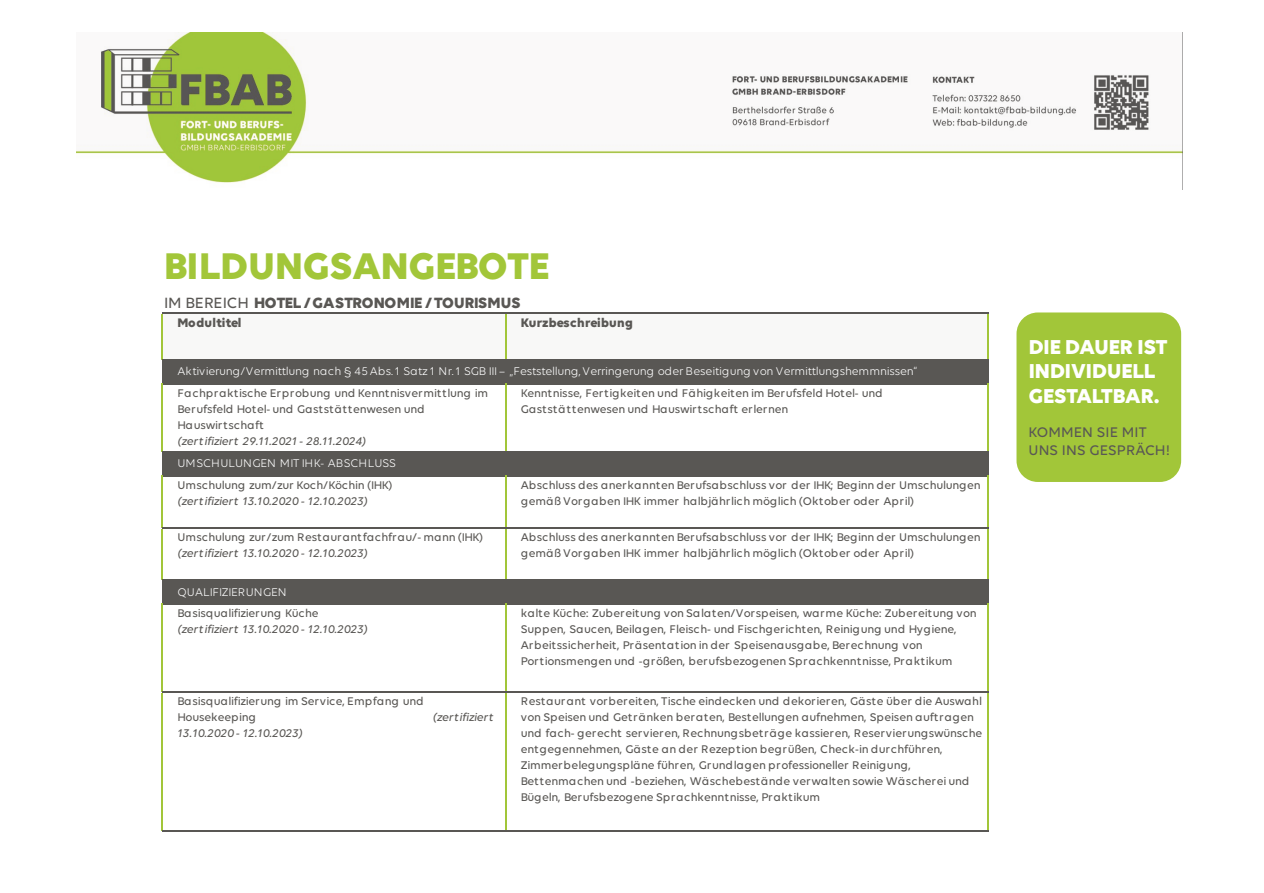
<style>
.page{position:relative;width:1264px;height:893px;background:#fff}
.page>*{position:absolute;margin:0;border:0;box-sizing:border-box;transform-origin:0 0}
.t1{font:700 40.05px "Volte";color:#a2c639}
.t2{font:700 21.75px/24.5px "Volte";color:#fff}
.t3{font:700 16.05px "Volte";letter-spacing:.005em;color:#595754}
.t4{font:500 15px/18px "Volte";letter-spacing:.01em;color:#595755}
.t5{font:700 13.35px "Volte";letter-spacing:.01em;color:#595754}
.t6{font:500 12px/16px "Volte";letter-spacing:-.01em;color:#595754}
.t7{font:italic 500 12px "Volte";letter-spacing:.015em;color:#595754}
.t8{font:12px "Volte";letter-spacing:-.015em;color:#fff}
.t9{font:12px "Volte";letter-spacing:.005em;color:#fff}
.t10{font:italic 500 12px "Volte";letter-spacing:-.025em;color:#595754}
.s1{font-weight:500}
</style>
<div class="page">
<div style="left:162px;top:312px;width:826px;height:48px;background:#f8f8f7"></div>
<div style="left:162px;top:359px;width:826px;height:25px;background:#595754"></div>
<div style="left:162px;top:451px;width:826px;height:26px;background:#595754"></div>
<div style="left:162px;top:579px;width:826px;height:26px;background:#595754"></div>
<hr style="left:162px;top:314px;width:1px;height:45px;background:#a2c639">
<hr style="left:505px;top:314px;width:1px;height:45px;background:#a2c639">
<hr style="left:987px;top:314px;width:1px;height:45px;background:#a2c639">
<hr style="left:162px;top:383px;width:1px;height:68px;background:#a2c639">
<hr style="left:505px;top:383px;width:1px;height:68px;background:#a2c639">
<hr style="left:987px;top:383px;width:1px;height:68px;background:#a2c639">
<hr style="left:162px;top:475px;width:1px;height:52px;background:#a2c639">
<hr style="left:505px;top:475px;width:1px;height:52px;background:#a2c639">
<hr style="left:987px;top:475px;width:1px;height:52px;background:#a2c639">
<hr style="left:162px;top:529px;width:1px;height:50px;background:#a2c639">
<hr style="left:505px;top:529px;width:1px;height:50px;background:#a2c639">
<hr style="left:987px;top:529px;width:1px;height:50px;background:#a2c639">
<hr style="left:162px;top:603px;width:1px;height:89px;background:#a2c639">
<hr style="left:505px;top:603px;width:1px;height:89px;background:#a2c639">
<hr style="left:987px;top:603px;width:1px;height:89px;background:#a2c639">
<hr style="left:162px;top:693px;width:1px;height:137px;background:#a2c639">
<hr style="left:505px;top:693px;width:1px;height:137px;background:#a2c639">
<hr style="left:987px;top:693px;width:1px;height:137px;background:#a2c639">
<hr style="left:162px;top:312px;width:826px;height:2px;background:#595754">
<hr style="left:162px;top:527px;width:826px;height:2px;background:#595754">
<hr style="left:162px;top:692px;width:826px;height:1px;background:#595754">
<hr style="left:162px;top:830px;width:826px;height:2px;background:#595754">
<img style="left:76px;top:32px;width:1105px;height:151px">
<div style="left:1016px;top:312px;width:165px;height:170px;background:#a2c639;border-radius:21px"></div>
<h1 class="t1" style="left:164px;top:249px;width:387px">BILDUNGSANGEBOTE</h1>
<h3 class="t3" style="left:164px;top:296px;width:358px"><span class="s1">IM BEREICH</span> HOTEL /GASTRONOMIE /TOURISMUS</h3>
<p class="t5" style="left:178px;top:317px;width:65px">Modultitel</p>
<p class="t5" style="left:521px;top:317px;width:113px">Kurzbeschreibung</p>
<p class="t8" style="left:178px;top:366px;width:741px">Aktivierung/Vermittlung nach § 45 Abs. 1 Satz 1 Nr. 1 SGB III – „Feststellung,Verringerung oder Beseitigung von Vermittlungshemmnissen“</p>
<p class="t6" style="left:178px;top:385px;width:312px">Fachpraktische Erprobung und Kenntnisvermittlung im<br>Berufsfeld Hotel- und Gaststättenwesen und<br>Hauswirtschaft</p>
<p class="t7" style="left:178px;top:436px;width:190px">(zertifiziert 29.11.2021 - 28.11.2024)</p>
<p class="t9" style="left:178px;top:458px;width:220px">UMSCHULUNGEN MIT IHK- ABSCHLUSS</p>
<p class="t6" style="left:178px;top:478px;width:216px">Umschulung zum/zur Koch/Köchin (IHK)</p>
<p class="t7" style="left:178px;top:496px;width:192px">(zertifiziert 13.10.2020- 12.10.2023)</p>
<p class="t6" style="left:178px;top:530px;width:307px">Umschulung zur/zum Restaurantfachfrau/- mann (IHK)</p>
<p class="t7" style="left:178px;top:548px;width:192px">(zertifiziert 13.10.2020- 12.10.2023)</p>
<p class="t8" style="left:178px;top:586px;width:110px">QUALIFIZIERUNGEN</p>
<p class="t6" style="left:178px;top:606px;width:142px">Basisqualifizierung Küche</p>
<p class="t7" style="left:178px;top:624px;width:192px">(zertifiziert 13.10.2020- 12.10.2023)</p>
<p class="t6" style="left:178px;top:694px;width:247px">Basisqualifizierung im Service, Empfang und<br>Housekeeping</p>
<p class="t7" style="left:178px;top:728px;width:127px">13.10.2020- 12.10.2023)</p>
<p class="t10" style="left:433px;top:712px;width:62px">(zertifiziert</p>
<p class="t6" style="left:521px;top:385px;width:363px">Kenntnisse, Fertigkeiten und Fähigkeiten im Berufsfeld Hotel- und<br>Gaststättenwesen und Hauswirtschaft erlernen</p>
<p class="t6" style="left:521px;top:478px;width:461px">Abschluss des anerkannten Berufsabschluss vor der IHK; Beginn der Umschulungen gemäßVorgaben IHK immer halbjährlich möglich (Oktober oder April)</p>
<p class="t6" style="left:521px;top:530px;width:461px">Abschluss des anerkannten Berufsabschluss vor der IHK; Beginn der Umschulungen gemäßVorgaben IHK immer halbjährlich möglich (Oktober oder April)</p>
<p class="t6" style="left:521px;top:606px;width:457px">kalte Küche: Zubereitung von Salaten/Vorspeisen, warme Küche: Zubereitung von Suppen, Saucen, Beilagen, Fleisch- und Fischgerichten, Reinigung und Hygiene, Arbeitssicherheit, Präsentation in der Speisenausgabe, Berechnung von Portionsmengen und -größen, berufsbezogenen Sprachkenntnisse, Praktikum</p>
<p class="t6" style="left:521px;top:694px;width:463px">Restaurant vorbereiten, Tische eindecken und dekorieren, Gäste über die Auswahl von Speisen und Getränken beraten, Bestellungen aufnehmen, Speisen auftragen und fach- gerecht servieren, Rechnungsbeträge kassieren, Reservierungswünsche entgegennehmen, Gäste an der Rezeption begrüßen, Check-in durchführen, Zimmerbelegungspläne führen, Grundlagen professioneller Reinigung, Bettenmachen und -beziehen, Wäschebestände verwalten sowie Wäscherei und Bügeln, Berufsbezogene Sprachkenntnisse, Praktikum</p>
<h2 class="t2" style="left:1028px;top:336px;width:140px">DIE DAUER IST<br>INDIVIDUELL<br>GESTALTBAR.</h2>
<p class="t4" style="left:1028px;top:424px;width:143px">KOMMEN SIE MIT<br>UNS INS GESPRÄCH!</p>
</div>
